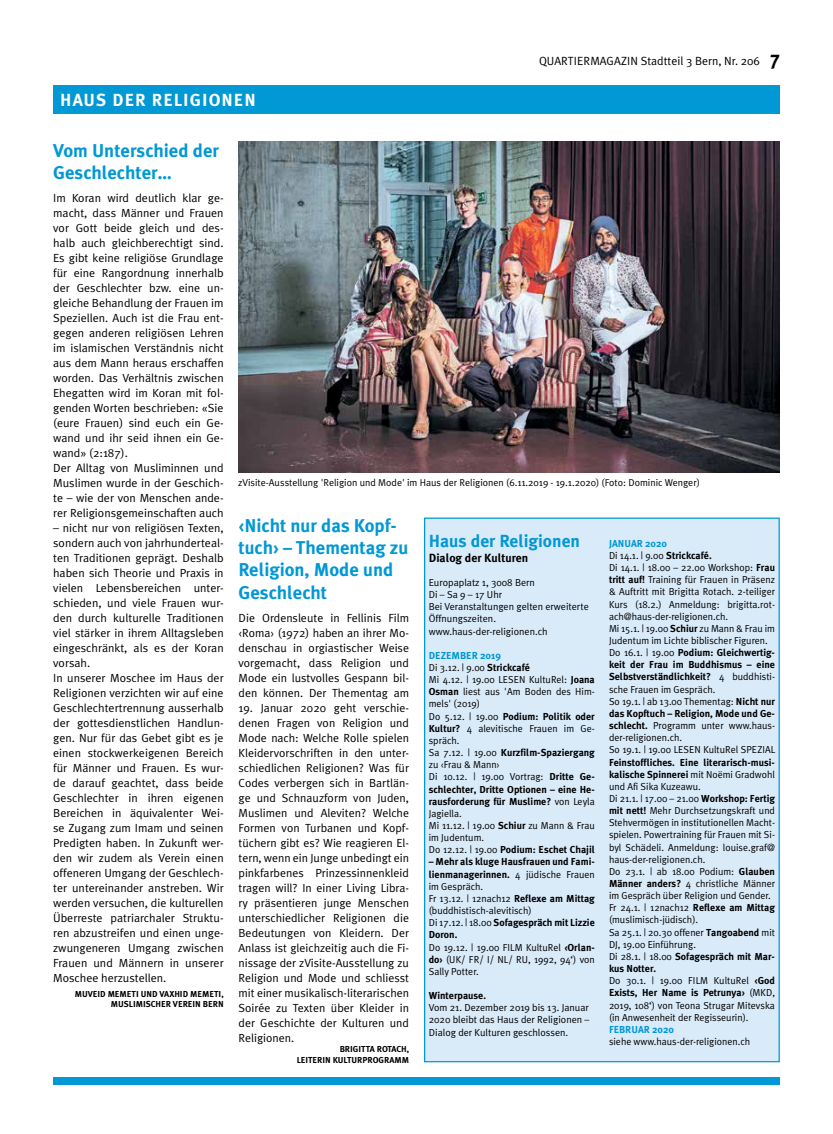
<style>
.page{position:relative;width:833px;height:1134px;background:#fff}
.page>*{position:absolute;margin:0;border:0;box-sizing:border-box;transform-origin:0 0}
.t1{font:700 18.62px/22.2px "Meta Plus";color:#0098d5}
.t2{font:700 17.5px "Meta Plus";letter-spacing:.135em;color:#fff}
.t3{font:700 17.5px "Meta Plus";color:#0098d5}
.t4{font:11.88px "Meta Plus Normal";color:#000}
.t5{font:700 11.88px "Meta Plus";color:#000}
.t6{font:11.75px/15px "Meta Plus Normal";color:#000}
.t7{font:10.12px/12.1px "Meta Plus Normal";color:#000}
.t8{font:700 10.12px/12.1px "Meta Plus";color:#000}
.t9{font:700 10.12px "Meta Plus";color:#0098d5}
.t10{font:10px "Meta Plus Normal";color:#000}
.t11{font:700 8.62px/10.4px "Meta Plus";color:#000;text-align:right}
.t12{font:700 8.62px/10.4px "Meta Plus";letter-spacing:.095em;color:#000}
.s1{font-family:"Meta Plus";font-weight:700;font-size:20px}
.s2{font-family:"Meta Plus";font-weight:700}
.s3{font-family:"Meta Plus Normal";font-weight:400}
</style>
<div class="page">
<div style="left:53px;top:85px;width:727px;height:28px;background:#0098d5"></div>
<div style="left:53px;top:1077px;width:727px;height:7px;background:#0098d5"></div>
<div style="left:424px;top:518px;width:355px;height:544px;background:#d9eaf8"></div>
<img style="left:238px;top:142px;width:542px;height:330px">
<p class="t4" style="left:539px;top:54px;width:242px">Quarti ermagazin Stadtteil 3 Bern, Nr. 206 <span class="s1">7</span></p>
<h2 class="t2" style="left:60px;top:90px;width:194px">Haus der religion en</h2>
<h1 class="t1" style="left:53px;top:139px;width:167px">Vom U nterschied der<br>Geschlechter…</h1>
<p class="t6" style="left:53px;top:190px;width:172px">Im Koran wird deutlich klar ge&shy;macht, dass Männer und Frauen vor Gott beide gleich und des&shy;halb auch gleichberechtigt sind.<br>Es gibt keine religiöse Grundlage für eine Rangordnung innerhalb der Geschlechter bzw. eine un&shy;gleiche Behandlung der Frauen im<br>Speziellen. Auch ist die Frau ent&shy;gegen anderen religiösen Lehren im islamischen Verständnis nicht aus dem Mann heraus erschaffen worden. Das Verhältnis zwischen<br>Ehegatten wird im Koran mit fol&shy;genden Worten beschrieben: «Sie (eure Frauen) sind euch ein Ge&shy;wand und ihr seid ihnen ein Ge&shy;wand» (2:187).<br>Der Alltag von Musliminnen und<br>Muslimen wurde in der Geschich&shy;te – wie der von Menschen ande&shy;rer Religionsgemeinschaften auch</p>
<p class="t6" style="left:53px;top:520px;width:172px">– nicht nur von religiösen Texten, sondern auch von jahrhunderteal&shy;ten Traditionen geprägt. Deshalb haben sich Theorie und Praxis in vielen Lebensbereichen unter&shy;schieden, und viele Frauen wur&shy;den durch kulturelle Traditionen viel stärker in ihrem Alltagsleben eingeschränkt, als es der Koran vorsah.<br>In unserer Moschee im Haus der<br>Religionen verzichten wir auf eine<br>Geschlechtertrennung ausserhalb der gottesdienstlichen Handlun&shy;gen. Nur für das Gebet gibt es je einen stockwerkeigenen Bereich für Männer und Frauen. Es wur&shy;de darauf geachtet, dass beide<br>Geschlechter in ihren eigenen<br>Bereichen in äquivalenter Wei&shy;se Zugang zum Imam und seinen<br>Predigten haben. In Zukunft wer&shy;den wir zudem als Verein einen offeneren Umgang der Geschlech&shy;ter untereinander anstreben. Wir werden versuchen, die kulturellen<br>Überreste patriarchaler Struktu&shy;ren abzustreifen und einen unge&shy;zwungeneren Umgang zwischen<br>Frauen und Männern in unserer<br>Moschee herzustellen.</p>
<p class="t11" style="left:75px;top:989px;width:150px">Muveid Memeti und Vaxh id Memeti,<br>Muslimisch er Verein Bern</p>
<p class="t10" style="left:238px;top:477px;width:463px">zVisite-Ausstellung 'Religion und Mode' im Haus der Religionen (6.11.2019 - 19.1.2020) (Foto: Dominic Wenger)</p>
<h1 class="t1" style="left:238px;top:514px;width:171px">‹Nicht nur das Kopf&shy;tuch› – Thementag zu<br>Religion, Mode und<br>Geschlecht</h1>
<p class="t6" style="left:238px;top:610px;width:172px;text-align:justify">Die Ordensleute in Fellinis Film ‹Roma› (1972) haben an ihrer Mo&shy;denschau in orgiastischer Weise vorgemacht, dass Religion und Mode ein lustvolles Gespann bil&shy;den können. Der Thementag am</p>
<p class="t6" style="left:238px;top:700px;width:172px;text-align:justify">19. Januar 2020 geht verschie&shy;denen Fragen von Religion und Mode nach: Welche Rolle spielen Kleidervorschriften in den unter&shy;schiedlichen Religionen? Was für Codes verbergen sich in Bartlän&shy;ge und Schnauzform von Juden, Muslimen und Aleviten? Welche Formen von Turbanen und Kopf&shy;tüchern gibt es? Wie reagieren El&shy;tern, wenn ein Junge unbedingt ein pinkfarbenes Prinzessinnenkleid tragen will? In einer Living Libra&shy;ry präsentieren junge Menschen unterschiedlicher Religionen die Bedeutungen von Kleidern. Der Anlass ist gleichzeitig auch die Fi&shy;nissage der zVisite-Ausstellung zu Religion und Mode und schliesst mit einer musikalisch-literarischen Soirée zu Texten über Kleider in der Geschichte der Kulturen und Religionen.</p>
<p class="t12" style="left:297px;top:1044px;width:114px;text-indent:43px">Brigitta Rotach,<br>Leiterin kulturprogramm</p>
<h2 class="t3" style="left:429px;top:531px;width:153px">Haus der Religionen</h2>
<p class="t5" style="left:429px;top:551px;width:101px">Dialog der Kulturen</p>
<p class="t7" style="left:429px;top:576px;width:162px">Europaplatz 1, 3008 Bern<br>Di – Sa 9 – 17 Uhr<br>Bei Veranstaltungen gelten erweiterte<br>Öffnungszeiten. www.haus-der-religionen.ch</p>
<p class="t9" style="left:429px;top:649px;width:74px">DEZEMBER 2019</p>
<p class="t7" style="left:429px;top:661px;width:167px">Di 3.12. | 9.00 <span class="s2">Strickcafé<br></span>Mi 4.12. | 19.00 LESEN KultuRel: <span class="s2">Joana<br>Osman</span> liest aus 'Am Boden des Him&shy;mels' (2019)</p>
<p class="t8" style="left:429px;top:710px;width:167px"><span class="s3">Do 5.12. | 19.00</span> Podium: Politik oder</p>
<p class="t7" style="left:429px;top:722px;width:167px"><span class="s2">Kultur?</span> 4 alevitische Frauen im Ge&shy;spräch.</p>
<p class="t8" style="left:429px;top:746px;width:167px"><span class="s3">Sa 7.12. | 19.00</span> Kurzfilm-Spaziergang</p>
<p class="t7" style="left:429px;top:758px;width:167px">zu ‹Frau &amp; Mann›<br>Di 10.12. | 19.00 Vortrag: <span class="s2">Dritte Ge-</span></p>
<p class="t8" style="left:429px;top:783px;width:167px">schlechter, Dritte Optionen – eine He&shy;rausforderung für Muslime? <span class="s3">von Leyla</span></p>
<p class="t7" style="left:429px;top:807px;width:167px">Jagiella.<br>Mi 11.12. | 19.00 <span class="s2">Schiur</span> zu Mann &amp; Frau im Judentum.</p>
<p class="t8" style="left:429px;top:844px;width:167px"><span class="s3">Do 12.12. | 19.00</span> Podium: Eschet Chajil</p>
<p class="t8" style="left:429px;top:856px;width:167px">– Mehr als kluge Hausfrauen und Fami&shy;lienmanagerinnen. <span class="s3">4 jüdische Frauen</span></p>
<p class="t7" style="left:429px;top:880px;width:167px">im Gespräch.<br>Fr 13.12. | 12nach12 <span class="s2">Reflexe am Mittag </span>(buddhistisch-alevitisch)</p>
<p class="t8" style="left:429px;top:916px;width:167px"><span class="s3">Di 17.12. | 18.00</span> Sofagespräch mit Lizzie<br>Doron.</p>
<p class="t7" style="left:429px;top:941px;width:167px;text-align:justify">Do 19.12. | 19.00 FILM KultuRel <span class="s2">‹Orlan&shy;do›</span> (UK/ FR/ I/ NL/ RU, 1992, 94‘) von Sally Potter.</p>
<p class="t8" style="left:429px;top:989px;width:59px">Winterpause.</p>
<p class="t7" style="left:429px;top:1001px;width:162px;text-align:justify">Vom 21. Dezember 2019 bis 13. Januar 2020 bleibt das Haus der Religionen – Dialog der Kulturen geschlossen.</p>
<p class="t9" style="left:609px;top:537px;width:60px">JANUAR 2020</p>
<p class="t7" style="left:609px;top:549px;width:167px">Di 14.1. | 9.00 <span class="s2">Strickcafé.<br></span>Di 14.1. | 18.00 – 22.00 Workshop: <span class="s2">Frau tritt auf!</span> Training für Frauen in Präsenz &amp; Auftritt mit Brigitta Rotach. 2-teiliger Kurs (18.2.) Anmeldung: brigitta.rot&shy;ach@haus-der-religionen.ch.<br>Mi 15.1. | 19.00 <span class="s2">Schiur</span> zu Mann &amp; Frau im Judentum im Lichte biblischer Figuren.</p>
<p class="t8" style="left:609px;top:646px;width:167px;text-align:justify"><span class="s3">Do 16.1. | 19.00</span> Podium: Gleichwertig&shy;keit der Frau im Buddhismus – eine Selbstverständlichkeit? <span class="s3">4 buddhisti-</span></p>
<p class="t7" style="left:609px;top:683px;width:167px">sche Frauen im Gespräch.<br>So 19.1. | ab 13.00 Thementag: <span class="s2">Nicht nur</span></p>
<p class="t8" style="left:609px;top:707px;width:167px">das Kopftuch – Religion, Mode und Ge-</p>
<p class="t7" style="left:609px;top:719px;width:168px"><span class="s2">schlecht.</span> Programm unter www.haus&shy;der-religionen.ch.<br>So 19.1. | 19.00 LESEN KultuRel SPEZ IAL</p>
<p class="t8" style="left:609px;top:756px;width:167px">Feinstoffliches. Eine literarisch-musi&shy;kalische Spinnerei <span class="s3">mit Noëmi Gradwohl</span></p>
<p class="t7" style="left:609px;top:780px;width:167px">und Afi Sika Kuzeawu.<br>Di 21.1. | 17.00 – 21.00 <span class="s2">Workshop: Fertig mit nett!</span> Mehr Durchsetzungskraft und Stehvermögen in institutionellen Macht&shy;spielen. Powertraining für Frauen mit Si&shy;byl Schädeli. Anmeldung: louise.graf@ haus-der-religionen.ch.<br>Do 23.1. | ab 18.00 Podium: <span class="s2">Glauben Männer anders?</span> 4 christliche Männer im Gespräch über Religion und Gender.<br>Fr 24.1. | 12nach12 <span class="s2">Reflexe am Mittag </span>(muslimisch-jüdisch).<br>Sa 25.1. | 20.30 offener <span class="s2">Tangoabend</span> mit DJ, 19.00 Einführung.</p>
<p class="t8" style="left:609px;top:950px;width:167px"><span class="s3">Di 28.1. | 18.00</span> Sofagespräch mit Mar&shy;kus Notter.</p>
<p class="t7" style="left:609px;top:974px;width:167px">Do 30.1. | 19.00 FILM KultuRel <span class="s2">‹God</span></p>
<p class="t8" style="left:609px;top:987px;width:167px">Exists, Her Name is Petrunya› <span class="s3">(MKD,</span></p>
<p class="t7" style="left:609px;top:999px;width:167px">2019, 108‘) von Teona Strugar Mitevska (in Anwesenheit der Regisseurin).</p>
<p class="t9" style="left:609px;top:1023px;width:66px">FEBRUAR 2020</p>
<p class="t7" style="left:609px;top:1035px;width:143px">siehe www.haus-der-religionen.ch</p>
</div>
